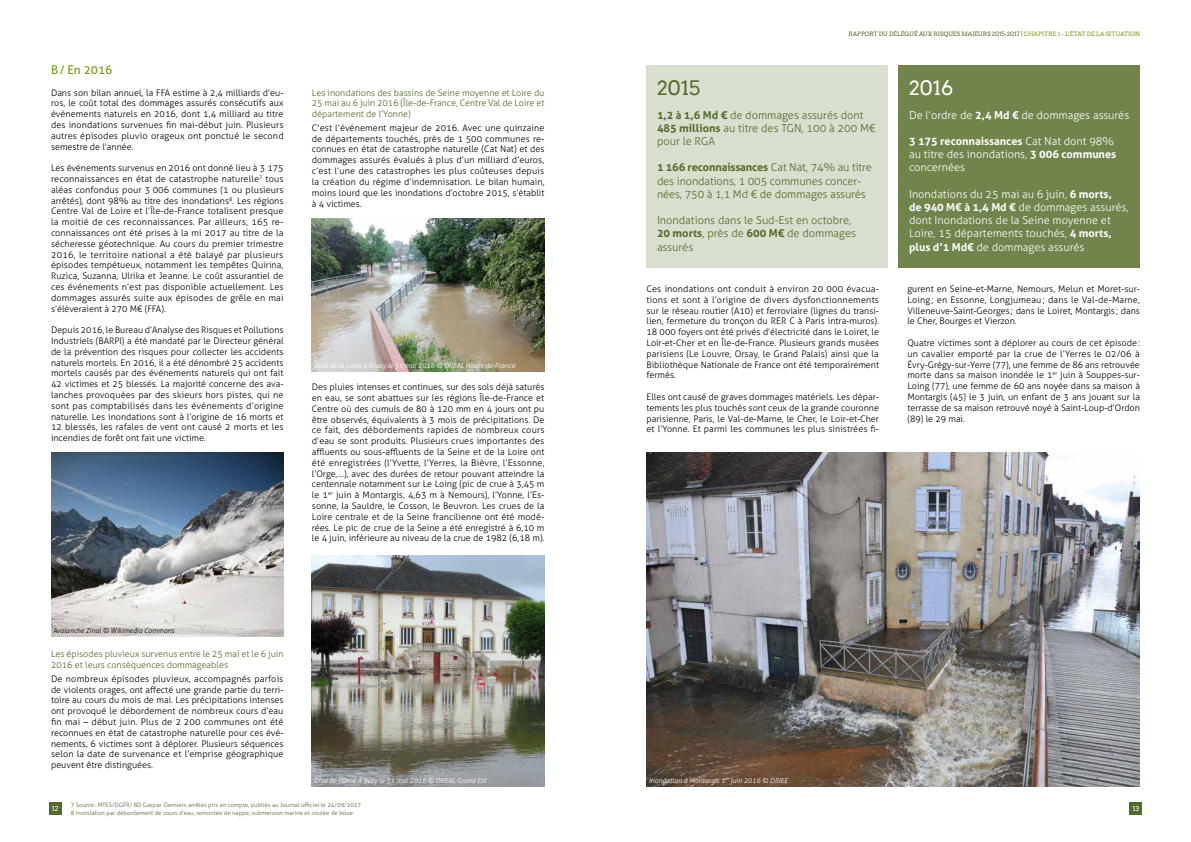
<style>
.page{position:relative;width:1191px;height:842px;background:#fff}
.page>*{position:absolute;margin:0;border:0;box-sizing:border-box;transform-origin:0 0}
.t1{font:20px "Arvo";color:#526b2b}
.t2{font:20px "Arvo";color:#fff}
.t3{font:12px "Aller";color:#779d15}
.t4{font:300 11px/13.2px "Aller";color:#fff}
.t5{font:300 11px/13.2px "Aller";color:#526b2b}
.t6{font:300 9px/10.8px "Aller";color:#000;text-align:justify}
.t7{font:300 9px/10.8px "Aller";color:#526b2b}
.t8{font:italic 300 7px "Aller";color:#fff}
.t9{font:italic 300 7px "Aller";color:#000}
.t10{font:7px "Arvo";color:#fff}
.t11{font:300 6px/7.2px "Aller";color:#526b2b}
.t12{font:6px "Arvo";color:#526b2b}
.s1{color:#779d15}
.s2{font-weight:700}
</style>
<div class="page">
<div style="left:1129px;top:802px;width:13px;height:13px;background:#526b2b"></div>
<img style="left:646px;top:452px;width:494px;height:334px">
<div style="left:646px;top:65px;width:242px;height:203px;background:#d9dfce"></div>
<div style="left:898px;top:65px;width:242px;height:203px;background:#70844c"></div>
<div style="left:49px;top:802px;width:12px;height:13px;background:#526b2b"></div>
<img style="left:312px;top:219px;width:232px;height:153px">
<img style="left:312px;top:555px;width:232px;height:231px">
<img style="left:51px;top:453px;width:232px;height:183px">
<h2 class="t3" style="left:51px;top:62px;width:63px">B/ En 2016</h2>
<p class="t6" style="left:51px;top:87px;width:234px">Dans son bilan annuel, la FFA estime à 2,4 milliards d’eu&shy;ros, le coût total des dommages assurés consécutifs aux événements naturels en 2016, dont 1,4 milliard au titre des inondations survenues fin mai-début juin. Plusieurs autres épisodes pluvio orageux ont ponctué le second semestre de l’année.</p>
<p class="t6" style="left:51px;top:163px;width:234px">Les événements survenus en 2016 ont donné lieu à 3 175 reconnaissances en état de catastrophe naturelle<sup>7</sup> tous aléas confondus pour 3 006 communes (1 ou plusieurs arrêtés), dont 98% au titre des inondations<sup>8</sup>. Les régions Centre Val de Loire et l’Île-de-France totalisent presque la moitié de ces reconnaissances. Par ailleurs, 165 re&shy;connaissances ont été prises à la mi 2017 au titre de la sécheresse géotechnique. Au cours du premier trimestre 2016, le territoire national a été balayé par plusieurs épisodes tempétueux, notamment les tempêtes Quirina, Ruzica, Suzanna, Ulrika et Jeanne. Le coût assurantiel de ces événements n’est pas disponible actuellement. Les dommages assurés suite aux épisodes de grêle en mai s’élèveraient à 270 M€ (FFA).</p>
<p class="t6" style="left:51px;top:325px;width:234px">Depuis 2016, le Bureau d’Analyse des Risques et Pollutions Industriels (BARPI) a été mandaté par le Directeur général de la prévention des risques pour collecter les accidents naturels mortels. En 2016, il a été dénombré 25 accidents mortels causés par des événements naturels qui ont fait 42 victimes et 25 blessés. La majorité concerne des ava&shy;lanches provoquées par des skieurs hors pistes, qui ne sont pas comptabilisés dans les événements d’origine naturelle. Les inondations sont à l’origine de 16 morts et 12 blessés, les rafales de vent ont causé 2 morts et les incendies de forêt ont fait une victime.</p>
<p class="t7" style="left:312px;top:87px;width:234px;text-align:justify">Les inondations des bassins de Seine moyenne et Loire du 25 mai au 6 juin 2016 (Île-de-France, Centre Val de Loire et département de l’Yonne)</p>
<p class="t6" style="left:312px;top:122px;width:234px">C'est l’événement majeur de 2016. Avec une quinzaine de départements touchés, près de 1 500 communes re&shy;connues en état de catastrophe naturelle (Cat Nat) et des dommages assurés évalués à plus d’un milliard d’euros, c’est l’une des catastrophes les plus coûteuses depuis la création du régime d’indemnisation. Le bilan humain, moins lourd que les inondations d’octobre 2015, s’établit à 4 victimes.</p>
<p class="t8" style="left:314px;top:361px;width:202px">Crue de la Lawe à Bruay le 31 mai 2016 © DREAL Hauts-de-France</p>
<p class="t6" style="left:312px;top:381px;width:234px">Des pluies intenses et continues, sur des sols déjà saturés en eau, se sont abattues sur les régions Île-de-France et Centre où des cumuls de 80 à 120 mm en 4 jours ont pu être observés, équivalents à 3 mois de précipitations. De ce fait, des débordements rapides de nombreux cours d’eau se sont produits. Plusieurs crues importantes des affluents ou sous-affluents de la Seine et de la Loire ont été enregistrées (l’Yvette, l’Yerres, la Bièvre, l’Essonne, l’Orge, …), avec des durées de retour pouvant atteindre la centennale notamment sur Le Loing (pic de crue à 3,45 m le 1<sup>er</sup> juin à Montargis, 4,63 m à Nemours), l’Yonne, l’Es&shy;sonne, la Sauldre, le Cosson, le Beuvron. Les crues de la Loire centrale et de la Seine francilienne ont été modé&shy;rées. Le pic de crue de la Seine a été enregistré à 6,10 m le 4 juin, inférieure au niveau de la crue de 1982 (6,18 m).</p>
<p class="t12" style="left:848px;top:30px;width:293px">RAPPORT DU DÉLÉGUÉ AUX RISQUES MAJEURS 2015-2017 | <span class="s1">CHAPITRE 1 - L’ÉTAT DE LA SITUATION</span></p>
<h1 class="t1" style="left:657px;top:76px;width:45px">2015</h1>
<p class="t5" style="left:657px;top:108px;width:220px"><span class="s2">1,2 à 1,6 Md €</span> de dommages assurés dont<br><span class="s2">485 millions</span> au titre des TGN, 100 à 200 M€ pour le RGA</p>
<p class="t5" style="left:657px;top:161px;width:216px"><span class="s2">1 166 reconnaissances</span> Cat Nat, 74% au titre des inondations, 1 005 communes concer&shy;nées, 750 à 1,1 Md € de dommages assurés</p>
<p class="t5" style="left:657px;top:214px;width:201px">Inondations dans le Sud-Est en octobre,<br><span class="s2">20 morts</span>, près de <span class="s2">600 M€</span> de dommages assurés</p>
<p class="t6" style="left:646px;top:283px;width:234px">Ces inondations ont conduit à environ 20 000 évacua&shy;tions et sont à l’origine de divers dysfonctionnements sur le réseau routier (A10) et ferroviaire (lignes du transi&shy;lien, fermeture du tronçon du RER C à Paris intra-muros).<br>18 000 foyers ont été privés d’électricité dans le Loiret, le Loir-et-Cher et en Île-de-France. Plusieurs grands musées parisiens (Le Louvre, Orsay, le Grand Palais) ainsi que la Bibliothèque Nationale de France ont été temporairement fermés.</p>
<p class="t6" style="left:646px;top:391px;width:234px">Elles ont causé de graves dommages matériels. Les dépar&shy;tements les plus touchés sont ceux de la grande couronne parisienne, Paris, le Val-de-Marne, le Cher, le Loir-et-Cher et l’Yonne. Et parmi les communes les plus sinistrées fi-</p>
<h1 class="t2" style="left:909px;top:76px;width:46px">2016</h1>
<p class="t4" style="left:909px;top:108px;width:222px">De l’ordre de <span class="s2">2,4 Md €</span> de dommages assurés</p>
<p class="t4" style="left:909px;top:134px;width:209px"><span class="s2">3 175 reconnaissances</span> Cat Nat dont 98% au titre des inondations, <span class="s2">3 006 communes </span>concernées</p>
<p class="t4" style="left:909px;top:187px;width:221px">Inondations du 25 mai au 6 juin, <span class="s2">6 morts,<br>de 940 M€ à 1,4 Md €</span> de dommages assurés, dont Inondations de la Seine moyenne et Loire, 15 départements touchés, <span class="s2">4 morts, plus d’1 Md€</span> de dommages assurés</p>
<p class="t6" style="left:907px;top:283px;width:234px">gurent en Seine-et-Marne, Nemours, Melun et Moret-sur-Loing ; en Essonne, Longjumeau ; dans le Val-de-Marne, Villeneuve-Saint-Georges ; dans le Loiret, Montargis ; dans le Cher, Bourges et Vierzon.</p>
<p class="t6" style="left:907px;top:337px;width:234px">Quatre victimes sont à déplorer au cours de cet épisode: un cavalier emporté par la crue de l’Yerres le 02/06 à Évry-Grégy-sur-Yerre (77), une femme de 86 ans retrouvée morte dans sa maison inondée le 1<sup>er</sup> juin à Souppes-sur-Loing (77), une femme de 60 ans noyée dans sa maison à Montargis (45) le 3 juin, un enfant de 3 ans jouant sur la terrasse de sa maison retrouvé noyé à Saint-Loup-d’Ordon (89) le 29 mai.</p>
<p class="t9" style="left:53px;top:626px;width:123px">Avalanche Zinal © Wikimedia Commons</p>
<p class="t7" style="left:51px;top:649px;width:234px">Les épisodes pluvieux survenus entre le 25 mai et le 6 juin<br>2016 et leurs conséquences dommageables</p>
<p class="t6" style="left:51px;top:673px;width:234px">De nombreux épisodes pluvieux, accompagnés parfois de violents orages, ont affecté une grande partie du terri&shy;toire au cours du mois de mai. Les précipitations intenses ont provoqué le débordement de nombreux cours d’eau fin mai – début juin. Plus de 2 200 communes ont été reconnues en état de catastrophe naturelle pour ces évé&shy;nements, 6 victimes sont à déplorer. Plusieurs séquences selon la date de survenance et l’emprise géographique peuvent être distinguées.</p>
<p class="t8" style="left:314px;top:776px;width:173px">Crue de l'Orne à Buzy le 31 mai 2016 © DREAL Grand Est</p>
<p class="t8" style="left:648px;top:776px;width:141px">Inondation à Montargis 1<sup>er</sup> juin 2016 © DRIEE</p>
<p class="t10" style="left:52px;top:805px;width:8px">12</p>
<p class="t11" style="left:71px;top:802px;width:292px">7 Source: MTES/DGPR/ BD Gaspar. Derniers arrêtés pris en compte, publiés au Journal officiel le 24/09/2017<br>8 Inondation par débordement de cours d’eau, remontée de nappe, submersion marine et coulée de boue</p>
<p class="t10" style="left:1132px;top:805px;width:8px">13</p>
</div>
